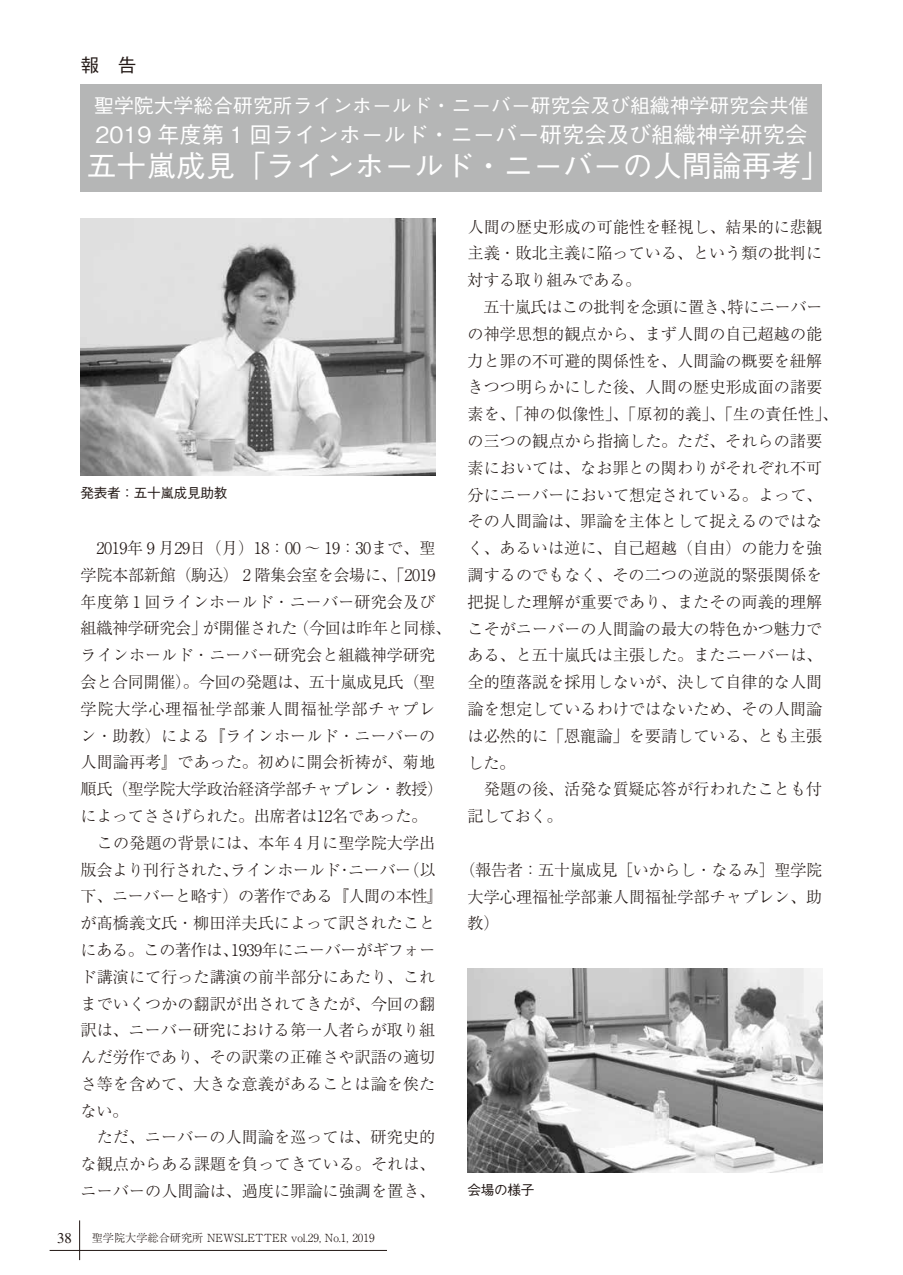
<style>
.page{position:relative;width:903px;height:1275px;background:#fff}
.page>*{position:absolute;margin:0;border:0;box-sizing:border-box;transform-origin:0 0}
.t1{font:500 29.75px "Gothic BBB Pro";color:#fff}
.t2{font:500 22.4px "Gothic BBB Pro";color:#fff}
.t3{font:500 19.78px "Gothic BBB Pro";color:#fff}
.t4{font:500 18.55px "Gothic BBB Pr 6";color:#221815}
.t5{font:300 16.1px/26.8px "Ryumin Pr 6";color:#221815}
.t6{font:14.88px "Times";color:#221815}
.t7{font:500 13.65px "Gothic BBB Pr 6";letter-spacing:-.025em;color:#221815}
.t8{font:300 11.2px "Ryumin Pro";color:#221815}
</style>
<div class="page">
<div style="left:81px;top:84px;width:741px;height:107px;background:#b5b6b6"></div>
<img style="left:81px;top:218px;width:354px;height:257px">
<img style="left:468px;top:968px;width:354px;height:204px">
<hr style="left:50px;top:1250px;width:337px;height:1px;background:#221815">
<hr style="left:79px;top:1220px;width:1px;height:40px;background:#221815">
<p class="t4" style="left:81px;top:50px;width:57px">報　告</p>
<p class="t3" style="left:94px;top:90px;width:716px">聖学院大学総合研究所ラインホールド・ニーバー研究会及び組織神学研究会共催</p>
<h2 class="t2" style="left:95px;top:116px;width:714px">2019 年度第 1 回ラインホールド・ニーバー研究会及び組織神学研究会</h2>
<h1 class="t1" style="left:87px;top:141px;width:746px">五十嵐成見「ラインホールド・ニーバーの人間論再考」</h1>
<p class="t7" style="left:81px;top:482px;width:148px">発表者：五十嵐成見助教</p>
<p class="t5" style="left:81px;top:534px;width:372px">　2019年 9 月29日（月）18：00 〜 19：30まで、聖学院本部新館（駒込） 2 階集会室を会場に、「2019年度第 1 回ラインホールド・ニーバー研究会及び組織神学研究会」が開催された（今回は昨年と同様、ラインホールド・ニーバー研究会と組織神学研究会と合同開催）。今回の発題は、五十嵐成見氏（聖学院大学心理福祉学部兼人間福祉学部チャプレン・助教）による『ラインホールド・ニーバーの人間論再考』であった。初めに開会祈祷が、菊地順氏（聖学院大学政治経済学部チャプレン・教授）によってささげられた。出席者は12名であった。<br>　この発題の背景には、本年 4 月に聖学院大学出版会より刊行された、ラインホールド・ニーバー（以下、ニーバーと略す）の著作である『人間の本性』が髙橋義文氏・柳田洋夫氏によって訳されたことにある。この著作は、1939年にニーバーがギフォード講演にて行った講演の前半部分にあたり、これまでいくつかの翻訳が出されてきたが、今回の翻訳は、ニーバー研究における第一人者らが取り組んだ労作であり、その訳業の正確さや訳語の適切さ等を含めて、大きな意義があることは論を俟たない。<br>　ただ、ニーバーの人間論を巡っては、研究史的な観点からある課題を負ってきている。それは、ニーバーの人間論は、過度に罪論に強調を置き、</p>
<p class="t6" style="left:57px;top:1229px;width:16px">38</p>
<p class="t8" style="left:92px;top:1229px;width:284px">聖学院大学総合研究所 NEWSLETTER vol.29, No.1, 2019</p>
<p class="t5" style="left:468px;top:212px;width:372px">人間の歴史形成の可能性を軽視し、結果的に悲観主義・敗北主義に陥っている、という類の批判に対する取り組みである。<br>　五十嵐氏はこの批判を念頭に置き、特にニーバーの神学思想的観点から、まず人間の自己超越の能力と罪の不可避的関係性を、人間論の概要を紐解きつつ明らかにした後、人間の歴史形成面の諸要素を、「神の似像性」、「原初的義」、「生の責任性」、の三つの観点から指摘した。ただ、それらの諸要素においては、なお罪との関わりがそれぞれ不可分にニーバーにおいて想定されている。よって、その人間論は、罪論を主体として捉えるのではなく、あるいは逆に、自己超越（自由）の能力を強調するのでもなく、その二つの逆説的緊張関係を把捉した理解が重要であり、またその両義的理解こそがニーバーの人間論の最大の特色かつ魅力である、と五十嵐氏は主張した。またニーバーは、全的堕落説を採用しないが、決して自律的な人間論を想定しているわけではないため、その人間論は必然的に「恩寵論」を要請している、とも主張した。<br>　発題の後、活発な質疑応答が行われたことも付記しておく。</p>
<p class="t5" style="left:468px;top:855px;width:356px;text-align:justify;text-indent:-8px">（報告者：五十嵐成見［いからし・なるみ］聖学院大学心理福祉学部兼人間福祉学部チャプレン、助教）</p>
<p class="t7" style="left:468px;top:1179px;width:68px">会場の様子</p>
</div>
